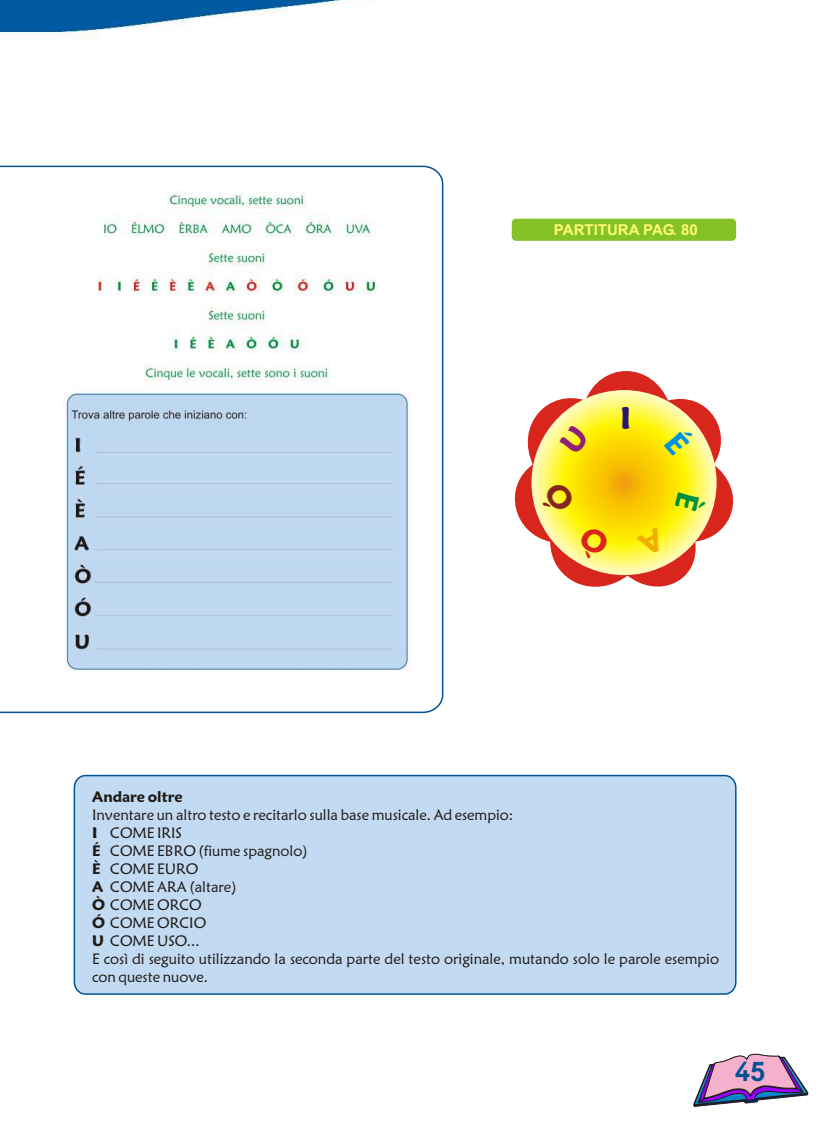
<style>
.page{position:relative;width:830px;height:1128px;background:#fff}
.page>*{position:absolute;margin:0;border:0;box-sizing:border-box;transform-origin:0 0}
.t1{font:700 30.9px "Maiandra GD";color:#291770}
.t2{font:700 27px "Arial 2";color:#005296}
.t3{font:15px/18px "Maiandra GD";color:#1f1a17}
.t4{font:700 15px "Arial 2";color:#fffa73}
.t5{font:700 15px "Maiandra GD";color:#1f1a17}
.s1{font-weight:700}
</style>
<div class="page">
<img style="left:0;top:0;width:360px;height:41px">
<svg style="left:693px;top:1053px;width:116px;height:54px"></svg>
<svg style="left:0;top:165px;width:444px;height:549px"></svg>
<img style="left:64px;top:191px;width:347px;height:479px">
<div style="left:74px;top:775px;width:662px;height:220px;background:#c2dbf2;border:2px solid #005296;border-radius:12px"></div>
<div style="left:511px;top:219px;width:225px;height:22px;background:#85c226;border-radius:4px"></div>
<svg style="left:514px;top:371px;width:220px;height:216px"></svg>
<svg style="left:531px;top:390px;width:185px;height:185px;background:#fce53d"></svg>
<svg style="left:674px;top:492px;width:32px;height:21px"></svg>
<svg style="left:636px;top:527px;width:30px;height:30px"></svg>
<svg style="left:559px;top:425px;width:31px;height:30px"></svg>
<svg style="left:664px;top:427px;width:31px;height:30px"></svg>
<svg style="left:575px;top:525px;width:35px;height:37px"></svg>
<svg style="left:537px;top:481px;width:39px;height:37px"></svg>
<p class="t4" style="left:554px;top:225px;width:145px">PARTITURA PAG. 80</p>
<h1 class="t1" style="left:620px;top:405px;width:13px">I</h1>
<p class="t5" style="left:92px;top:791px;width:92px">Andare oltre</p>
<p class="t3" style="left:92px;top:807px;width:628px">Inventare un altro testo e recitarlo sulla base musicale. Ad esempio:<br><span class="s1">I</span> COME IRIS<br><span class="s1">É</span> COME EBRO (fiume spagnolo)<br><span class="s1">È</span> COME EURO<br><span class="s1">A</span> COME ARA (altare)<br><span class="s1">Ò</span> COME ORCO<br><span class="s1">Ó</span> COME ORCIO<br><span class="s1">U</span> COME USO...<br>E così di seguito utilizzando la seconda parte del testo originale, mutando solo le parole esempio con queste nuove.</p>
<h2 class="t2" style="left:735px;top:1062px;width:32px">45</h2>
</div>
